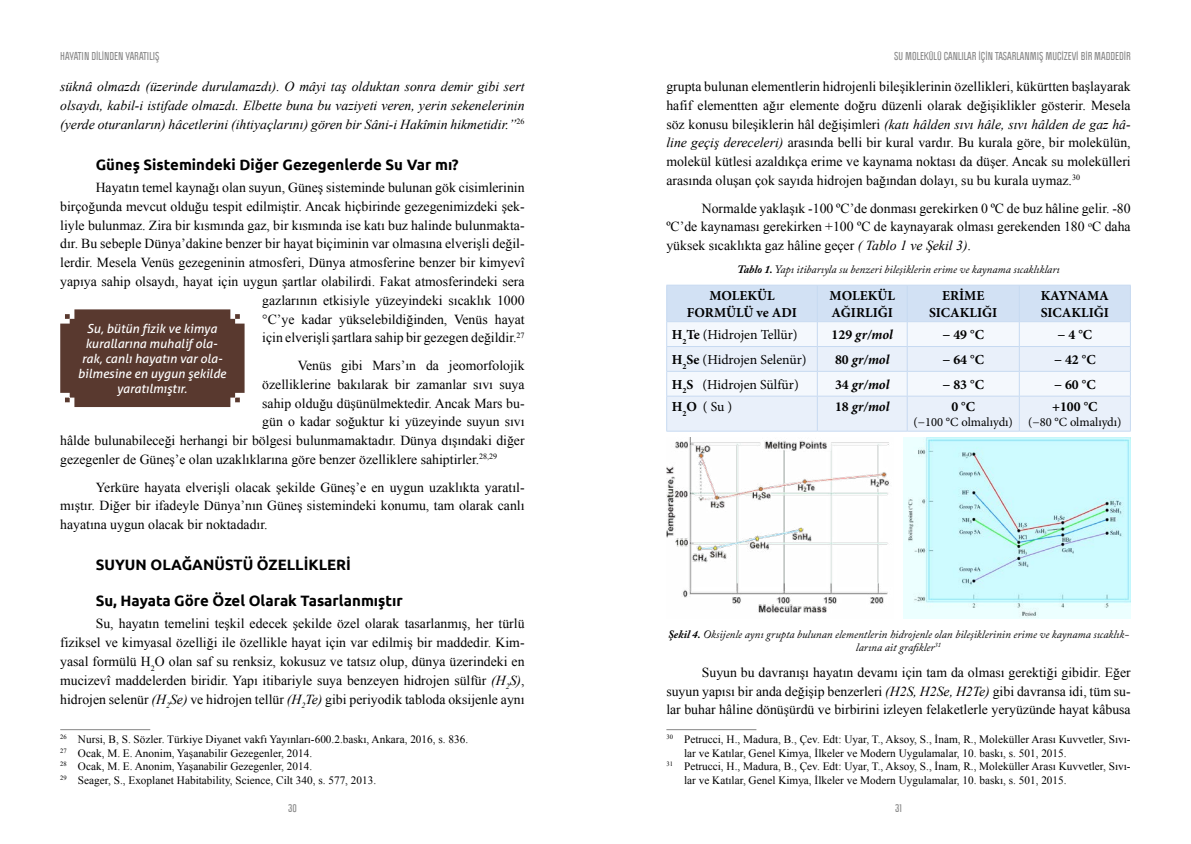
<style>
.page{position:relative;width:1191px;height:844px;background:#fff}
.page>*{position:absolute;margin:0;border:0;box-sizing:border-box;transform-origin:0 0}
._00-ARABASLIK{font:700 15px "Ubuntu";color:#000}
._00-NRML{font:13.75px/18.8px "Times New Roman";color:#000;text-align:justify}
._00-NRML-2{font:italic 13.75px/18.8px "Times New Roman";color:#000;text-align:justify}
.t1{font:700 13.75px "Minion Pro";color:#000}
.t2{font:13.75px "Minion Pro";color:#000}
.t3{font:italic 700 13.75px "Minion Pro";letter-spacing:-.005em;color:#000}
.SPOT{font:italic 12.5px/15px "Aller";color:#fff;text-align:center}
.t4{font:12.5px "Minion Pro";color:#000}
._06-DIPNOTLAR{font:11.25px/13.5px "Times New Roman";color:#000}
._02-RESIMALTI-G-NKT{font:italic 11.25px/13.5px "Adobe Caslon Pro";color:#000;text-align:center}
.t5{font:700 10px "Politica";color:#878787}
.s1{font-style:italic}
.s2{font-weight:700}
.s3{font-style:normal}
</style>
<div class="page">
<hr style="left:60px;top:729px;width:90px;height:1px;background:#878787">
<svg style="left:666px;top:285px;width:465px;height:146px"></svg>
<hr style="left:666px;top:396px;width:151px;height:1px;background:#c7daf1">
<hr style="left:666px;top:396px;width:1px;height:35px;background:#c7daf1">
<hr style="left:817px;top:396px;width:90px;height:1px;background:#c7daf1">
<hr style="left:817px;top:396px;width:1px;height:35px;background:#c7daf1">
<hr style="left:907px;top:396px;width:112px;height:1px;background:#c7daf1">
<hr style="left:907px;top:396px;width:1px;height:35px;background:#c7daf1">
<hr style="left:1019px;top:396px;width:111px;height:1px;background:#c7daf1">
<hr style="left:1019px;top:396px;width:1px;height:35px;background:#c7daf1">
<hr style="left:1130px;top:396px;width:1px;height:35px;background:#c7daf1">
<hr style="left:666px;top:431px;width:151px;height:1px;background:#c7daf1">
<hr style="left:817px;top:431px;width:90px;height:1px;background:#c7daf1">
<hr style="left:907px;top:431px;width:112px;height:1px;background:#c7daf1">
<hr style="left:1019px;top:431px;width:111px;height:1px;background:#c7daf1">
<img style="left:666px;top:437px;width:223px;height:176px">
<img style="left:904px;top:437px;width:226px;height:181px">
<hr style="left:666px;top:729px;width:90px;height:1px;background:#878787">
<div style="left:60px;top:309px;width:184px;height:98px;background:#59392f"></div>
<p class="t5" style="left:60px;top:50px;width:101px">HAYATIN DİLİNDEN YARATILIŞ</p>
<p class="_00-NRML-2" style="left:60px;top:77px;width:466px">süknâ olmazdı (üzerinde durulamazdı). O mâyi taş olduktan sonra demir gibi sert olsaydı, kabil-i istifade olmazdı. Elbette buna bu vaziyeti veren, yerin sekenelerinin (yerde oturanların) hâcetlerini (ihtiyaçlarını) gören bir Sâni-i Hakîmin hikmetidir.”<sup>26</sup></p>
<p class="_00-ARABASLIK" style="left:96px;top:155px;width:364px">Güneş Sistemindeki Diğer Gezegenlerde Su Var mı?</p>
<p class="_00-NRML" style="left:60px;top:178px;width:466px;text-align:right">Hayatın temel kaynağı olan suyun, Güneş sisteminde bulunan gök cisimlerinin birçoğunda mevcut olduğu tespit edilmiştir. Ancak hiçbirinde gezegenimizdeki şek&shy;liyle bulunmaz. Zira bir kısmında gaz, bir kısmında ise katı buz halinde bulunmakta&shy;dır. Bu sebeple Dünya’dakine benzer bir hayat biçiminin var olmasına elverişli değil&shy;lerdir. Mesela Venüs gezegeninin atmosferi, Dünya atmosferine benzer bir kimyevî yapıya sahip olsaydı, hayat için uygun şartlar olabilirdi. Fakat atmosferindeki sera gazlarının etkisiyle yüzeyindeki sıcaklık 1000<br>°C’ye kadar yükselebildiğinden, Venüs hayat<br>için elverişli şartlara sahip bir gezegen değildir.<sup>27</sup></p>
<p class="_00-NRML" style="left:298px;top:356px;width:228px">Venüs gibi Mars’ın da jeomorfolojik</p>
<p class="_00-NRML" style="left:262px;top:374px;width:264px">özelliklerine bakılarak bir zamanlar sıvı suya</p>
<p class="_00-NRML" style="left:262px;top:393px;width:264px">sahip olduğu düşünülmektedir. Ancak Mars bu-</p>
<p class="_00-NRML" style="left:262px;top:412px;width:264px">gün o kadar soğuktur ki yüzeyinde suyun sıvı</p>
<p class="_00-NRML" style="left:60px;top:431px;width:466px">hâlde bulunabileceği herhangi bir bölgesi bulunmamaktadır. Dünya dışındaki diğer</p>
<p class="_00-NRML" style="left:60px;top:449px;width:438px">gezegenler de Güneş’e olan uzaklıklarına göre benzer özelliklere sahiptirler.<sup>28,29</sup></p>
<p class="_00-NRML" style="left:60px;top:477px;width:466px;text-indent:35px">Yerküre hayata elverişli olacak şekilde Güneş’e en uygun uzaklıkta yaratıl&shy;mıştır. Diğer bir ifadeyle Dünya’nın Güneş sistemindeki konumu, tam olarak canlı hayatına uygun olacak bir noktadadır.</p>
<p class="_00-ARABASLIK" style="left:96px;top:556px;width:257px">SUYUN OLAĞANÜSTÜ ÖZELLİKLERİ</p>
<p class="_00-ARABASLIK" style="left:96px;top:591px;width:309px">Su, Hayata Göre Özel Olarak Tasarlanmıştır</p>
<p class="_00-NRML" style="left:60px;top:614px;width:466px;text-indent:35px">Su, hayatın temelini teşkil edecek şekilde özel olarak tasarlanmış, her türlü fiziksel ve kimyasal özelliği ile özellikle hayat için var edilmiş bir maddedir. Kim&shy;yasal formülü H<sub>2</sub>O olan saf su renksiz, kokusuz ve tatsız olup, dünya üzerindeki en mucizevî maddelerden biridir. Yapı itibariyle suya benzeyen hidrojen sülfür <span class="s1">(H</span><sub>2</sub><span class="s1">S)</span>, hidrojen selenür <span class="s1">(H</span><sub>2</sub><span class="s1">Se)</span> ve hidrojen tellür <span class="s1">(H</span><sub>2</sub><span class="s1">Te)</span> gibi periyodik tabloda oksijenle aynı</p>
<p class="_06-DIPNOTLAR" style="left:60px;top:732px;width:409px"><sup>26</sup> Nursi, B, S. Sözler. Türkiye Diyanet vakfı Yayınları-600.2.baskı, Ankara, 2016, s. 836.</p>
<p class="_06-DIPNOTLAR" style="left:60px;top:745px;width:253px"><sup>27</sup> Ocak, M. E. Anonim, Yaşanabilir Gezegenler, 2014.</p>
<p class="_06-DIPNOTLAR" style="left:60px;top:759px;width:253px"><sup>28</sup> Ocak, M. E. Anonim, Yaşanabilir Gezegenler, 2014.</p>
<p class="_06-DIPNOTLAR" style="left:60px;top:772px;width:317px"><sup>29</sup> Seager, S., Exoplanet Habitability, Science, Cilt 340, s. 577, 2013.</p>
<p class="SPOT" style="left:78px;top:321px;width:150px">Su, bütün fizik ve kimya kurallarına muhalif ola&shy;rak, canlı hayatın var ola&shy;bilmesine en uygun şekilde yaratılmıştır.</p>
<p class="t5" style="left:894px;top:50px;width:238px">SU MOLEKÜLÜ CANLILAR İÇİN TASARLANMIŞ MUCİZEVİ BİR MADDEDİR</p>
<p class="_00-NRML" style="left:666px;top:77px;width:466px">grupta bulunan elementlerin hidrojenli bileşiklerinin özellikleri, kükürtten başlayarak hafif elementten ağır elemente doğru düzenli olarak değişiklikler gösterir. Mesela söz konusu bileşiklerin hâl değişimleri <span class="s1">(katı hâlden sıvı hâle, sıvı hâlden de gaz hâ&shy;line geçiş dereceleri)</span> arasında belli bir kural vardır. Bu kurala göre, bir molekülün, molekül kütlesi azaldıkça erime ve kaynama noktası da düşer. Ancak su molekülleri arasında oluşan çok sayıda hidrojen bağından dolayı, su bu kurala uymaz.<sup>30</sup></p>
<p class="_00-NRML" style="left:666px;top:198px;width:466px;text-indent:35px">Normalde yaklaşık -100 ºC’de donması gerekirken 0 ºC de buz hâline gelir. -80 ºC’de kaynaması gerekirken +100 ºC de kaynayarak olması gerekenden 180 <sup>o</sup>C daha yüksek sıcaklıkta gaz hâline geçer <span class="s1">( Tablo 1 ve Şekil 3)</span>.</p>
<p class="_02-RESIMALTI-G-NKT" style="left:737px;top:262px;width:324px"><span class="s2">Tablo 1.</span> Yapı itibarıyla su benzeri bileşiklerin erime ve kaynama sıcaklıkları</p>
<p class="t1" style="left:709px;top:286px;width:67px">MOLEKÜL</p>
<p class="t1" style="left:687px;top:302px;width:112px">FORMÜLÜ ve ADI</p>
<p class="t1" style="left:942px;top:286px;width:44px">ERİME</p>
<p class="t1" style="left:929px;top:302px;width:70px">SICAKLIĞI</p>
<p class="t1" style="left:829px;top:286px;width:67px">MOLEKÜL</p>
<p class="t1" style="left:831px;top:302px;width:63px">AĞIRLIĞI</p>
<p class="t1" style="left:1040px;top:286px;width:70px">KAYNAMA</p>
<p class="t1" style="left:1040px;top:302px;width:70px">SICAKLIĞI</p>
<p class="t2" style="left:671px;top:325px;width:127px"><span class="s2">H</span><sub>2</sub><span class="s2">Te</span> (Hidrojen Tellür)</p>
<p class="t3" style="left:831px;top:325px;width:63px"><span class="s3">129</span> gr/mol</p>
<p class="t1" style="left:942px;top:325px;width:43px">− 49 °C</p>
<p class="t1" style="left:1057px;top:325px;width:36px">− 4 °C</p>
<p class="t2" style="left:671px;top:350px;width:136px"><span class="s2">H</span><sub>2</sub><span class="s2">Se</span> (Hidrojen Selenür)</p>
<p class="t3" style="left:835px;top:349px;width:56px"><span class="s3">80</span> gr/mol</p>
<p class="t1" style="left:942px;top:350px;width:43px">− 64 °C</p>
<p class="t1" style="left:1054px;top:350px;width:43px">− 42 °C</p>
<p class="t2" style="left:671px;top:375px;width:129px"><span class="s2">H</span><sub>2</sub><span class="s2">S</span> (Hidrojen Sülfür)</p>
<p class="t3" style="left:835px;top:374px;width:56px"><span class="s3">34</span> gr/mol</p>
<p class="t1" style="left:942px;top:374px;width:43px">− 83 °C</p>
<p class="t1" style="left:1054px;top:374px;width:43px">− 60 °C</p>
<p class="t2" style="left:671px;top:397px;width:62px"><span class="s2">H</span><sub>2</sub><span class="s2">O</span> ( Su )</p>
<p class="t3" style="left:835px;top:397px;width:56px"><span class="s3">18</span> gr/mol</p>
<p class="t1" style="left:951px;top:397px;width:25px">0 °C</p>
<p class="t4" style="left:913px;top:413px;width:101px">(−100 °C olmalıydı)</p>
<p class="t1" style="left:1052px;top:397px;width:47px">+100 °C</p>
<p class="t4" style="left:1028px;top:413px;width:95px">(−80 °C olmalıydı)</p>
<p class="_02-RESIMALTI-G-NKT" style="left:668px;top:626px;width:462px"><span class="s2">Şekil 4.</span> Oksijenle aynı grupta bulunan elementlerin hidrojenle olan bileşiklerinin erime ve kaynama sıcaklık&shy;larına ait grafikler<sup>31</sup></p>
<p class="_00-NRML" style="left:666px;top:662px;width:466px;text-indent:35px">Suyun bu davranışı hayatın devamı için tam da olması gerektiği gibidir. Eğer suyun yapısı bir anda değişip benzerleri <span class="s1">(H2S, H2Se, H2Te)</span> gibi davransa idi, tüm su&shy;lar buhar hâline dönüşürdü ve birbirini izleyen felaketlerle yeryüzünde hayat kâbusa</p>
<p class="_06-DIPNOTLAR" style="left:684px;top:732px;width:448px;text-indent:-18px"><sup>30</sup> Petrucci, H., Madura, B., Çev. Edt: Uyar, T., Aksoy, S., İnam, R., Moleküller Arası Kuvvetler, Sıvı&shy;lar ve Katılar, Genel Kimya, İlkeler ve Modern Uygulamalar, 10. baskı, s. 501, 2015.</p>
<p class="_06-DIPNOTLAR" style="left:684px;top:759px;width:448px;text-indent:-18px"><sup>31</sup> Petrucci, H., Madura, B., Çev. Edt: Uyar, T., Aksoy, S., İnam, R., Moleküller Arası Kuvvetler, Sıvı&shy;lar ve Katılar, Genel Kimya, İlkeler ve Modern Uygulamalar, 10. baskı, s. 501, 2015.</p>
<p class="t5" style="left:288px;top:801px;width:10px">30</p>
<p class="t5" style="left:895px;top:801px;width:9px">31</p>
</div>
